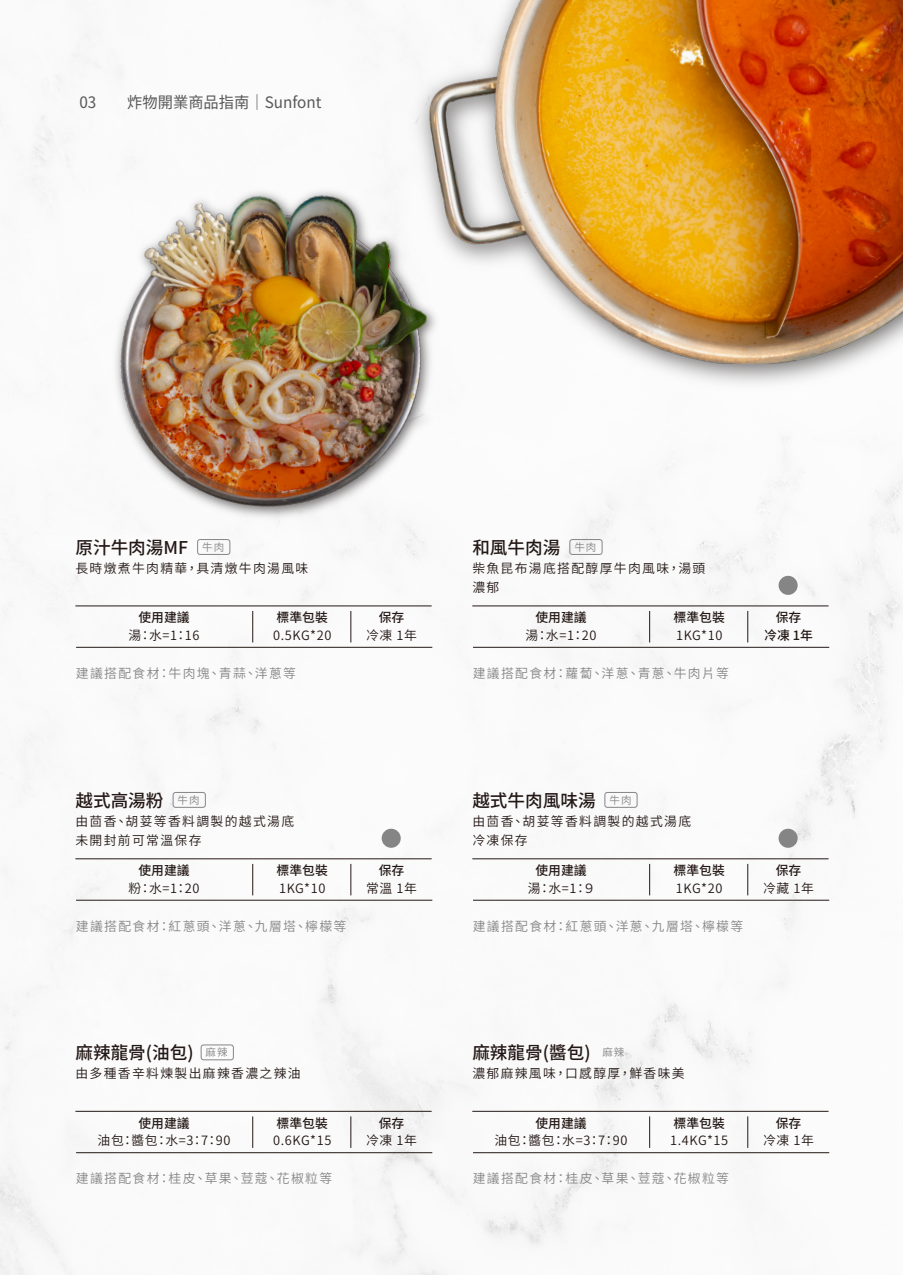
<style>
.page{position:relative;width:903px;height:1275px;background:#fff}
.page>*{position:absolute;margin:0;border:0;box-sizing:border-box;transform-origin:0 0}
.t1{font:500 17.68px "Source Han Sans TW";color:#231815}
.t2{font:15.75px "Source Han Sans TW";color:#595757}
.t3{font:12.78px/19.2px "Source Han Sans TW";letter-spacing:.105em;color:#231815}
.t4{font:12.78px "Source Han Sans TW";letter-spacing:.105em;color:#858585}
.t5{font:500 12.78px/17.7px "Source Han Sans TW";color:#231815;text-align:center}
.t6{font:10.5px "Source Han Sans TW";letter-spacing:.105em;color:#858585}
</style>
<div class="page">
<img style="left:0;top:33px;width:903px;height:1242px">
<hr style="left:75px;top:858px;width:357px;height:1px;background:#241816">
<hr style="left:76px;top:900px;width:356px;height:1px;background:#241816">
<hr style="left:252px;top:864px;width:1px;height:31px;background:#241816">
<hr style="left:351px;top:864px;width:1px;height:31px;background:#241816">
<hr style="left:472px;top:858px;width:356px;height:1px;background:#241816">
<hr style="left:473px;top:900px;width:356px;height:1px;background:#241816">
<hr style="left:649px;top:864px;width:1px;height:31px;background:#241816">
<hr style="left:747px;top:864px;width:1px;height:31px;background:#241816">
<div style="left:778px;top:829px;width:20px;height:19px;background:#858585;border-radius:50%"></div>
<div style="left:382px;top:829px;width:19px;height:19px;background:#858585;border-radius:50%"></div>
<div style="left:173px;top:792px;width:33px;height:16px;border:1px solid #858585;border-radius:2px"></div>
<div style="left:604px;top:792px;width:33px;height:16px;border:1px solid #858585;border-radius:2px"></div>
<hr style="left:75px;top:606px;width:357px;height:1px;background:#241816">
<hr style="left:76px;top:647px;width:356px;height:1px;background:#241816">
<hr style="left:252px;top:611px;width:1px;height:31px;background:#241816">
<hr style="left:351px;top:611px;width:1px;height:31px;background:#241816">
<hr style="left:472px;top:606px;width:356px;height:1px;background:#241816">
<hr style="left:473px;top:647px;width:356px;height:1px;background:#241816">
<hr style="left:649px;top:611px;width:1px;height:31px;background:#241816">
<hr style="left:747px;top:611px;width:1px;height:31px;background:#241816">
<div style="left:778px;top:576px;width:20px;height:19px;background:#858585;border-radius:50%"></div>
<div style="left:197px;top:539px;width:33px;height:16px;border:1px solid #858585;border-radius:2px"></div>
<div style="left:569px;top:539px;width:33px;height:16px;border:1px solid #858585;border-radius:2px"></div>
<hr style="left:75px;top:1111px;width:357px;height:1px;background:#241816">
<hr style="left:76px;top:1152px;width:356px;height:1px;background:#241816">
<hr style="left:252px;top:1116px;width:1px;height:32px;background:#241816">
<hr style="left:351px;top:1116px;width:1px;height:32px;background:#241816">
<hr style="left:472px;top:1111px;width:356px;height:1px;background:#241816">
<hr style="left:473px;top:1152px;width:356px;height:1px;background:#241816">
<hr style="left:649px;top:1116px;width:1px;height:32px;background:#241816">
<hr style="left:747px;top:1116px;width:1px;height:32px;background:#241816">
<div style="left:201px;top:1044px;width:33px;height:16px;border:1px solid #858585;border-radius:2px"></div>
<img style="left:348px;top:1px;width:555px;height:397px">
<img style="left:372px;top:0;width:531px;height:366px">
<img style="left:93px;top:168px;width:362px;height:364px">
<p class="t2" style="left:80px;top:94px;width:18px">03</p>
<p class="t2" style="left:127px;top:94px;width:196px">炸物開業商品指南｜Sunfont</p>
<h1 class="t1" style="left:472px;top:537px;width:90px">和風牛肉湯</h1>
<p class="t3" style="left:472px;top:559px;width:234px">柴魚昆布湯底搭配醇厚牛肉風味，湯頭濃郁</p>
<p class="t5" style="left:535px;top:609px;width:53px">使用建議</p>
<p class="t3" style="left:525px;top:626px;width:72px">湯：水=1：20</p>
<h1 class="t1" style="left:75px;top:537px;width:114px">原汁牛肉湯MF</h1>
<p class="t3" style="left:75px;top:559px;width:234px">長時燉煮牛肉精華，具清燉牛肉湯風味</p>
<p class="t5" style="left:138px;top:609px;width:53px">使用建議</p>
<p class="t3" style="left:129px;top:626px;width:72px">湯：水=1：16</p>
<p class="t6" style="left:202px;top:541px;width:24px">牛肉</p>
<p class="t6" style="left:574px;top:541px;width:24px">牛肉</p>
<p class="t5" style="left:673px;top:609px;width:53px">標準包裝</p>
<p class="t3" style="left:676px;top:626px;width:48px">1KG*10</p>
<p class="t5" style="left:277px;top:609px;width:53px">標準包裝</p>
<p class="t3" style="left:273px;top:626px;width:60px">0.5KG*20</p>
<p class="t5" style="left:379px;top:609px;width:27px">保存</p>
<p class="t3" style="left:366px;top:626px;width:52px">冷凍 1年</p>
<p class="t4" style="left:76px;top:666px;width:222px">建議搭配食材：牛肉塊、青蒜、洋蔥等</p>
<p class="t4" style="left:473px;top:666px;width:258px">建議搭配食材：蘿蔔、洋蔥、青蔥、牛肉片等</p>
<p class="t5" style="left:764px;top:609px;width:50px">保存<br>冷凍 1年</p>
<h1 class="t1" style="left:75px;top:790px;width:90px">越式高湯粉</h1>
<p class="t3" style="left:75px;top:812px;width:220px">由茴香、胡荽等香料調製的越式湯底未開封前可常溫保存</p>
<p class="t5" style="left:138px;top:862px;width:53px">使用建議</p>
<p class="t3" style="left:129px;top:879px;width:72px">粉：水=1：20</p>
<h1 class="t1" style="left:472px;top:790px;width:125px">越式牛肉風味湯</h1>
<p class="t3" style="left:472px;top:812px;width:220px">由茴香、胡荽等香料調製的越式湯底冷凍保存</p>
<p class="t5" style="left:535px;top:862px;width:53px">使用建議</p>
<p class="t3" style="left:528px;top:879px;width:69px">湯：水=1：９</p>
<p class="t6" style="left:178px;top:794px;width:24px">牛肉</p>
<p class="t6" style="left:609px;top:794px;width:24px">牛肉</p>
<p class="t5" style="left:277px;top:862px;width:53px">標準包裝</p>
<p class="t3" style="left:279px;top:879px;width:48px">1KG*10</p>
<p class="t5" style="left:673px;top:862px;width:53px">標準包裝</p>
<p class="t3" style="left:676px;top:879px;width:48px">1KG*20</p>
<p class="t5" style="left:379px;top:862px;width:27px">保存</p>
<p class="t3" style="left:366px;top:879px;width:52px">常溫 1年</p>
<p class="t4" style="left:76px;top:919px;width:272px">建議搭配食材：紅蔥頭、洋蔥、九層塔、檸檬等</p>
<p class="t4" style="left:473px;top:919px;width:272px">建議搭配食材：紅蔥頭、洋蔥、九層塔、檸檬等</p>
<p class="t5" style="left:776px;top:862px;width:27px">保存</p>
<p class="t3" style="left:763px;top:879px;width:52px">冷藏 1年</p>
<h1 class="t1" style="left:75px;top:1043px;width:120px">麻辣龍骨(油包)</h1>
<p class="t3" style="left:75px;top:1064px;width:227px">由多種香辛料煉製出麻辣香濃之辣油</p>
<p class="t5" style="left:138px;top:1114px;width:53px">使用建議</p>
<p class="t3" style="left:98px;top:1131px;width:134px">油包：醬包：水=3：7：90</p>
<h1 class="t1" style="left:472px;top:1043px;width:120px">麻辣龍骨(醬包)</h1>
<p class="t3" style="left:472px;top:1064px;width:214px">濃郁麻辣風味，口感醇厚，鮮香味美</p>
<p class="t5" style="left:535px;top:1114px;width:53px">使用建議</p>
<p class="t3" style="left:494px;top:1131px;width:134px">油包：醬包：水=3：7：90</p>
<p class="t6" style="left:206px;top:1046px;width:24px">麻辣</p>
<p class="t6" style="left:602px;top:1046px;width:24px">麻辣</p>
<p class="t5" style="left:277px;top:1114px;width:53px">標準包裝</p>
<p class="t3" style="left:273px;top:1131px;width:60px">0.6KG*15</p>
<p class="t5" style="left:673px;top:1114px;width:53px">標準包裝</p>
<p class="t3" style="left:670px;top:1131px;width:60px">1.4KG*15</p>
<p class="t5" style="left:379px;top:1114px;width:27px">保存</p>
<p class="t3" style="left:366px;top:1131px;width:52px">冷凍 1年</p>
<p class="t4" style="left:76px;top:1171px;width:258px">建議搭配食材：桂皮、草果、荳蔻、花椒粒等</p>
<p class="t4" style="left:473px;top:1171px;width:258px">建議搭配食材：桂皮、草果、荳蔻、花椒粒等</p>
<p class="t5" style="left:776px;top:1114px;width:27px">保存</p>
<p class="t3" style="left:763px;top:1131px;width:52px">冷凍 1年</p>
</div>
